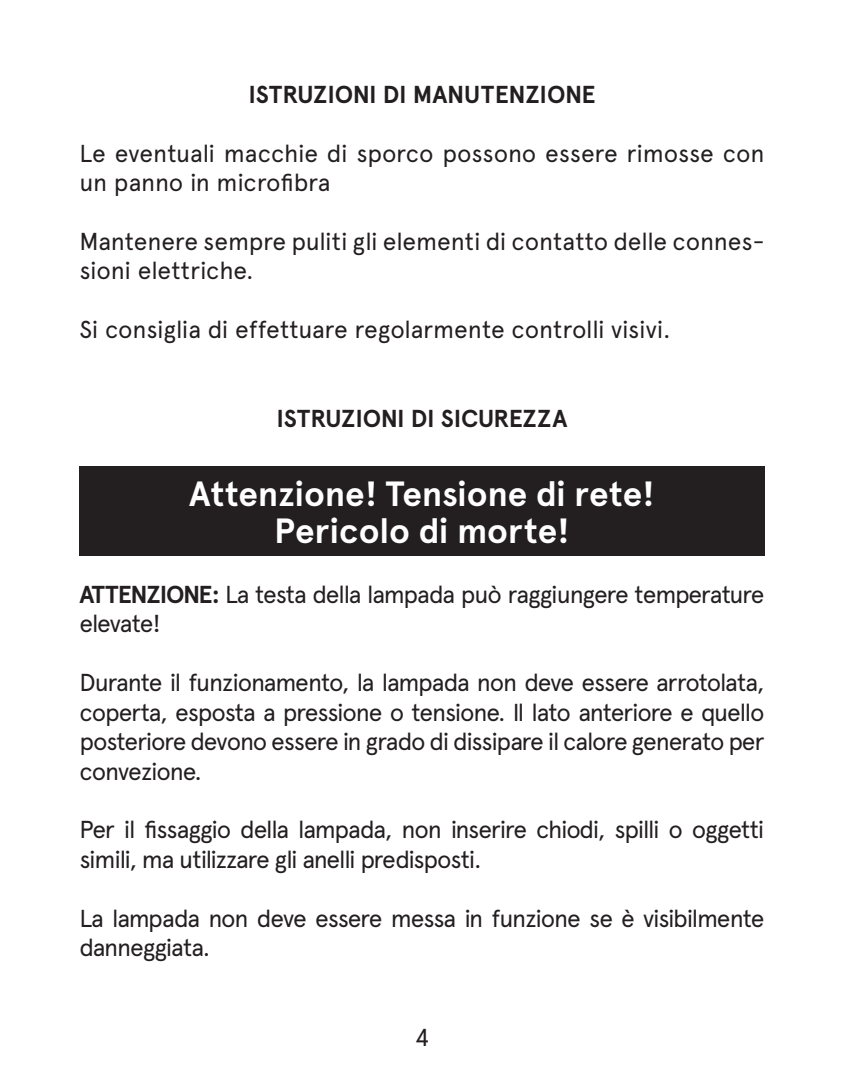
<style>
.page{position:relative;width:844px;height:1092px;background:#fff}
.page>*{position:absolute;margin:0;border:0;box-sizing:border-box;transform-origin:0 0}
.t1{font:700 35px/36.4px "Apercu";letter-spacing:-.005em;color:#fff;text-align:center}
.t2{font:24.5px/29.4px "Apercu";letter-spacing:-.04em;color:#231f20}
.t3{font:24.5px/29.4px "Apercu";letter-spacing:-.01em;color:#231f20}
.t4{font:24.5px/29.4px "Apercu";letter-spacing:-.005em;color:#231f20}
.t5{font:700 24.5px "Apercu";letter-spacing:-.005em;color:#231f20}
.s1{font-weight:700}
</style>
<div class="page">
<div style="left:79px;top:466px;width:685px;height:90px;background:#231f20"></div>
<p class="t5" style="left:248px;top:79px;width:348px">ISTRUZIONI DI MANUTENZIONE</p>
<p class="t3" style="left:79px;top:138px;width:686px">Le eventuali macchie di sporco possono essere rimosse con un panno in microfibra</p>
<p class="t4" style="left:79px;top:226px;width:686px">Mantenere sempre puliti gli elementi di contatto delle connes&shy;sioni elettriche.</p>
<p class="t3" style="left:79px;top:315px;width:592px">Si consiglia di effettuare regolarmente controlli visivi.</p>
<p class="t5" style="left:276px;top:403px;width:292px">ISTRUZIONI DI SICUREZZA</p>
<h1 class="t1" style="left:189px;top:476px;width:467px">Attenzione! Tensione di rete!<br>Pericolo di morte!</h1>
<p class="t2" style="left:79px;top:579px;width:686px"><span class="s1">ATTENZIONE:</span> La testa della lampada può raggiungere temperature elevate!</p>
<p class="t2" style="left:79px;top:667px;width:686px;text-align:justify">Durante il funzionamento, la lampada non deve essere arrotolata, coperta, esposta a pressione o tensione. Il lato anteriore e quello posteriore devono essere in grado di dissipare il calore generato per convezione.</p>
<p class="t2" style="left:79px;top:814px;width:686px">Per il fissaggio della lampada, non inserire chiodi, spilli o oggetti simili, ma utilizzare gli anelli predisposti.</p>
<p class="t2" style="left:79px;top:903px;width:686px">La lampada non deve essere messa in funzione se è visibilmente danneggiata.</p>
<p class="t2" style="left:414px;top:1022px;width:16px">4</p>
</div>
